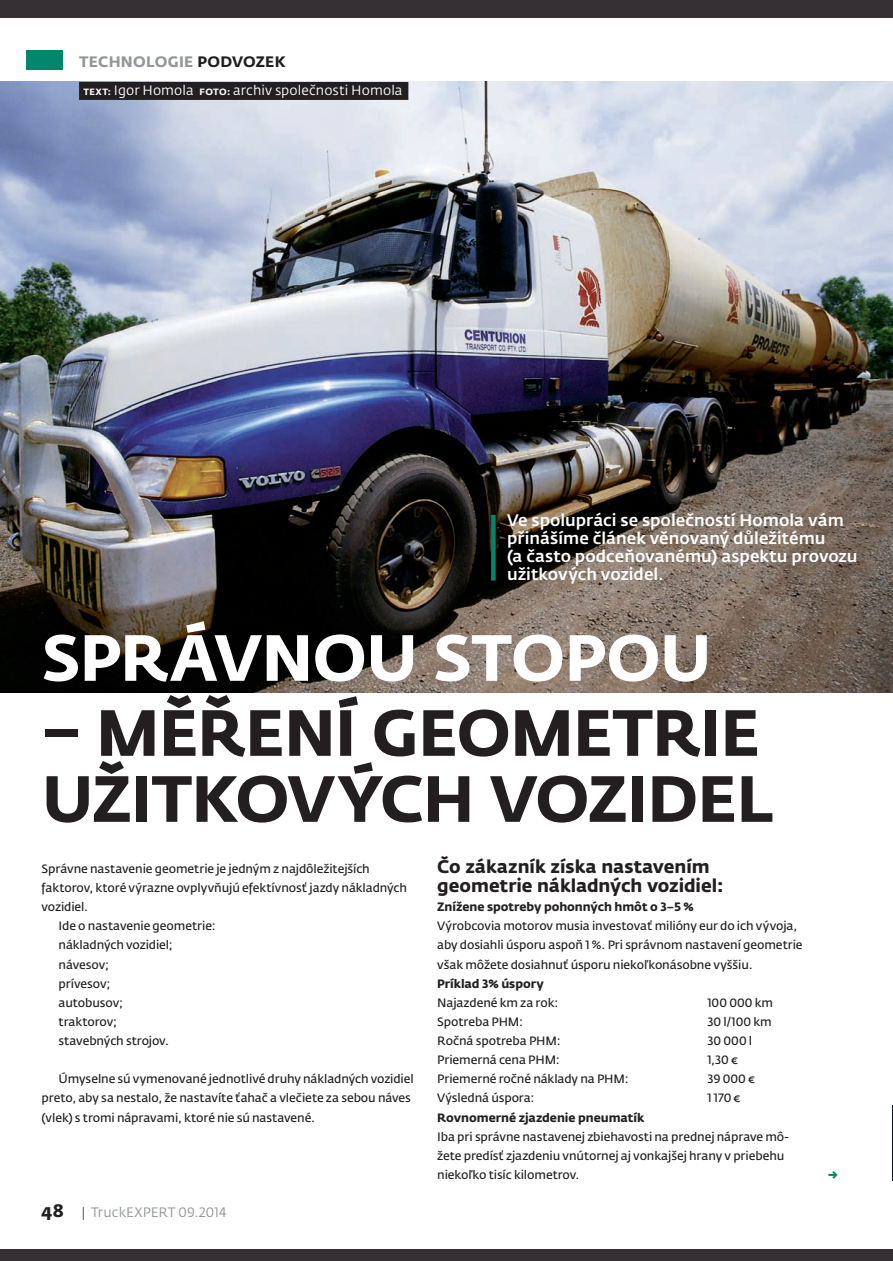
<style>
.page{position:relative;width:893px;height:1261px;background:#fff}
.page>*{position:absolute;margin:0;border:0;box-sizing:border-box;transform-origin:0 0}
.t1{font:700 64.5px/66px "Fedra Sans Std";letter-spacing:-.01em;color:#231f20}
.t2{font:700 64.5px "Fedra Sans Std";letter-spacing:-.01em;color:#fff}
.t3{font:700 18px/19.2px "Fedra Sans Std";letter-spacing:-.005em;color:#231f20}
.t4{font:500 16.5px/18px "Fedra Sans Std";color:#fff}
.t5{font:700 15px "Fedra Sans Std";letter-spacing:.02em;color:#939598}
.t6{font:13.5px "Fedra Sans Std";letter-spacing:.005em;color:#fff}
.t7{font:13.5px "Fedra Sans Std";letter-spacing:.005em;color:#939598}
.t8{font:700 13.5px "Fedra Sans Std";color:#00866a}
.t9{font:12px/19.2px "Fedra Sans Std";letter-spacing:-.01em;color:#231f20}
.s1{color:#231f20}
.s2{font-weight:700;font-size:9px}
.s3{font-weight:700;font-size:18px;color:#231f20}
.s4{color:#57585a}
.s5{font-weight:700}
</style>
<div class="page">
<div style="left:0;top:0;width:892px;height:69px;background:#353034"></div>
<div style="left:0;top:18px;width:892px;height:64px;background:#fff"></div>
<div style="left:27px;top:50px;width:36px;height:19px;background:#00866a"></div>
<div style="left:0;top:1249px;width:892px;height:12px;background:#353034"></div>
<img style="left:0;top:82px;width:892px;height:611px">
<svg style="left:491px;top:515px;width:4px;height:66px"></svg>
<div style="left:79px;top:82px;width:329px;height:18px;background:#231f20"></div>
<hr style="left:892px;top:1105px;width:1px;height:75px;background:#001522">
<p class="t5" style="left:79px;top:52px;width:208px">TECHNOLOGIE <span class="s1">PODVOZEK</span></p>
<p class="t6" style="left:84px;top:82px;width:320px"><span class="s2">TEXT:</span> Igor Homola <span class="s2">FOTO:</span> archiv společnosti Homola</p>
<p class="t4" style="left:507px;top:511px;width:352px">Ve spolupráci se společností Homola vám přinášíme článek věnovaný důležitému<br>(a často podceňovanému) aspektu provozu užitkových vozidel.</p>
<p class="t2" style="left:42px;top:618px;width:671px">SPRÁVNOU STOPOU</p>
<p class="t1" style="left:42px;top:700px;width:733px">– MĚŘENÍ GEOMETRIE<br>UŽITKOVÝCH VOZIDEL</p>
<p class="t9" style="left:42px;top:859px;width:330px">Správne nastavenie geometrie je jedným z najdôležitejších</p>
<p class="t9" style="left:42px;top:878px;width:367px">faktorov, ktoré výrazne ovplyvňujú efektívnosť jazdy nákladných</p>
<p class="t9" style="left:42px;top:897px;width:48px">vozidiel.</p>
<p class="t9" style="left:59px;top:916px;width:158px">Ide o nastavenie geometrie:</p>
<p class="t9" style="left:59px;top:935px;width:116px">nákladných vozidiel;</p>
<p class="t9" style="left:59px;top:955px;width:52px">návesov;</p>
<p class="t9" style="left:59px;top:974px;width:53px">prívesov;</p>
<p class="t9" style="left:59px;top:993px;width:66px">autobusov;</p>
<p class="t9" style="left:59px;top:1012px;width:60px">traktorov;</p>
<p class="t9" style="left:59px;top:1031px;width:112px">stavebných strojov.</p>
<p class="t9" style="left:42px;top:1069px;width:374px;text-indent:17px">Úmyselne sú vymenované jednotlivé druhy nákladných vozidiel preto, aby sa nestalo, že nastavíte ťahač a vlečiete za sebou náves (vlek) s tromi nápravami, ktoré nie sú nastavené.</p>
<p class="t7" style="left:42px;top:1204px;width:187px"><span class="s3">48</span> <span class="s4">|</span> TruckEXPERT 09.2014</p>
<p class="t3" style="left:437px;top:857px;width:288px">Čo zákazník získa nastavením geometrie nákladných vozidiel:</p>
<p class="t9" style="left:437px;top:897px;width:367px"><span class="s5">Znížene spotreby pohonných hmôt o 3–5 %<br></span>Výrobcovia motorov musia investovať milióny eur do ich vývoja, aby dosiahli úsporu aspoň 1 %. Pri správnom nastavení geometrie však môžete dosiahnuť úsporu niekoľkonásobne vyššiu.<br><span class="s5">Príklad 3% úspory<br></span>Najazdené km za rok:</p>
<p class="t9" style="left:707px;top:993px;width:67px">100 000 km</p>
<p class="t9" style="left:437px;top:1012px;width:87px">Spotreba PHM:</p>
<p class="t9" style="left:707px;top:1012px;width:66px">30 l/100 km</p>
<p class="t9" style="left:437px;top:1031px;width:125px">Ročná spotreba PHM:</p>
<p class="t9" style="left:707px;top:1031px;width:46px">30 000 l</p>
<p class="t9" style="left:437px;top:1050px;width:124px">Priemerná cena PHM:</p>
<p class="t9" style="left:707px;top:1050px;width:32px">1,30 €</p>
<p class="t9" style="left:437px;top:1069px;width:193px">Priemerné ročné náklady na PHM:</p>
<p class="t9" style="left:707px;top:1069px;width:49px">39 000 €</p>
<p class="t9" style="left:437px;top:1089px;width:99px">Výsledná úspora:</p>
<p class="t9" style="left:707px;top:1089px;width:35px">1 170 €</p>
<p class="t9" style="left:437px;top:1108px;width:353px"><span class="s5">Rovnomerné zjazdenie pneumatík<br></span>Iba pri správne nastavenej zbiehavosti na prednej náprave mô&shy;žete predísť zjazdeniu vnútornej aj vonkajšej hrany v priebehu niekoľko tisíc kilometrov.</p>
<p class="t8" style="left:828px;top:1166px;width:12px">→</p>
</div>
